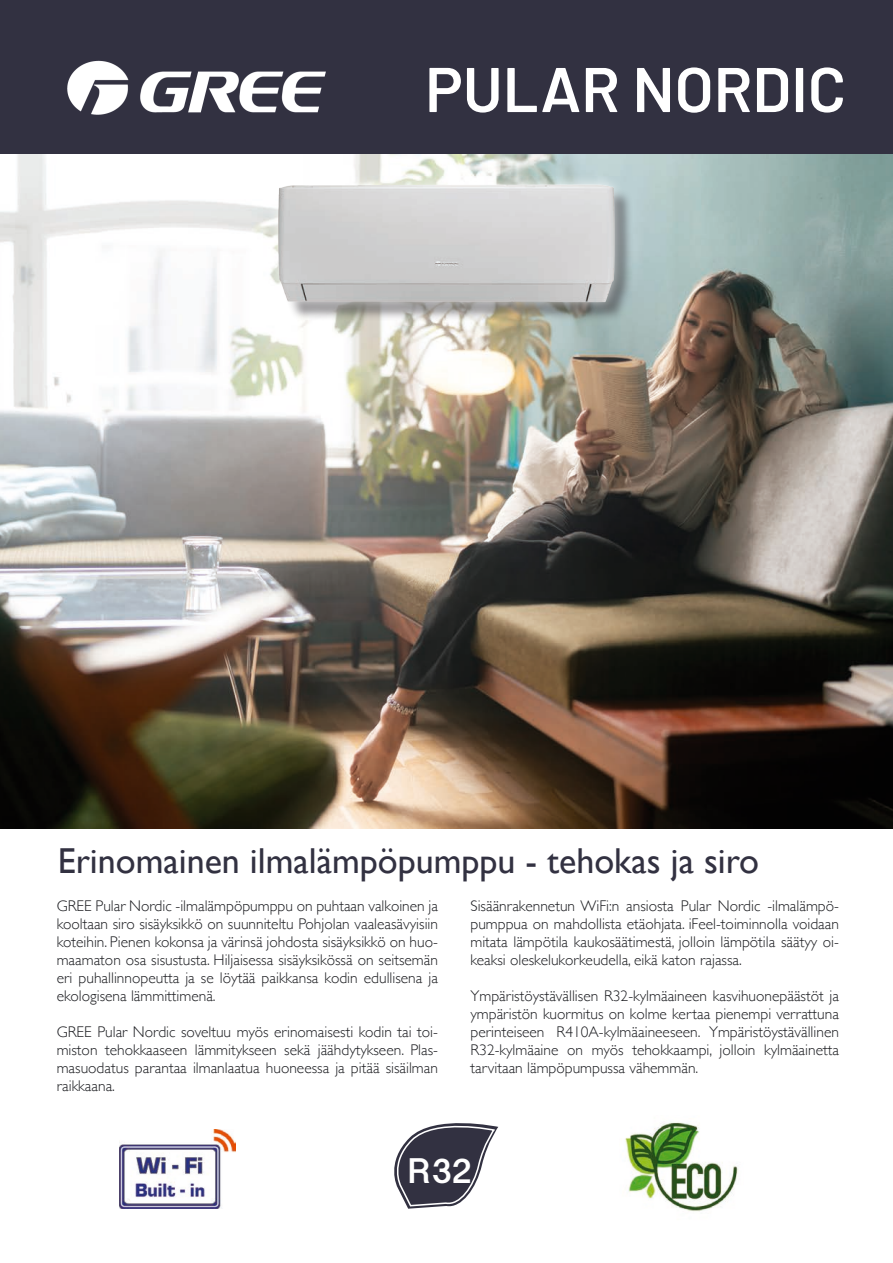
<style>
.page{position:relative;width:893px;height:1263px;background:#fff}
.page>*{position:absolute;margin:0;border:0;box-sizing:border-box;transform-origin:0 0}
.t1{font:600 63px "Barlow";color:#fff}
.t2{font:36px "Gill Sans";color:#323141}
.t3{font:700 33.75px "Telugu Sangam MN";color:#fff}
.t4{font:300 15.45px/18px "Gill Sans";color:#1b1c20;text-align:justify}
</style>
<div class="page">
<img style="left:0;top:153px;width:893px;height:675px">
<img style="left:119px;top:1129px;width:117px;height:80px">
<img style="left:625px;top:1122px;width:113px;height:90px">
<div style="left:0;top:0;width:893px;height:153px;background:#323141"></div>
<img style="left:67px;top:60px;width:259px;height:55px">
<div style="left:267px;top:173px;width:359px;height:140px;background:#fff;opacity:.75"></div>
<img style="left:262px;top:178px;width:369px;height:189px">
<svg style="left:394px;top:1123px;width:104px;height:86px"></svg>
<h1 class="t1" style="left:425px;top:43px;width:422px">PULAR NORDIC</h1>
<h2 class="t2" style="left:58px;top:840px;width:703px">Erinomainen ilmalämpöpumppu - tehokas ja siro</h2>
<p class="t4" style="left:57px;top:896px;width:383px">GREE Pular Nordic -ilmalämpöpumppu on puhtaan valkoinen ja kooltaan siro sisäyksikkö on suunniteltu Pohjolan vaaleasävyisiin koteihin. Pienen kokonsa ja värinsä johdosta sisäyksikkö on huo&shy;maamaton osa sisustusta. Hiljaisessa sisäyksikössä on seitsemän eri puhallinnopeutta ja se löytää paikkansa kodin edullisena ja ekologisena lämmittimenä.</p>
<p class="t4" style="left:57px;top:1022px;width:383px">GREE Pular Nordic soveltuu myös erinomaisesti kodin tai toi&shy;miston tehokkaaseen lämmitykseen sekä jäähdytykseen. Plas&shy;masuodatus parantaa ilmanlaatua huoneessa ja pitää sisäilman raikkaana.</p>
<p class="t4" style="left:470px;top:896px;width:370px">Sisäänrakennetun WiFi:n ansiosta Pular Nordic -ilmalämpö&shy;pumppua on mahdollista etäohjata. iFeel-toiminnolla voidaan mitata lämpötila kaukosäätimestä, jolloin lämpötila säätyy oi&shy;keaksi oleskelukorkeudella, eikä katon rajassa.</p>
<p class="t4" style="left:470px;top:986px;width:370px">Ympäristöystävällisen R32-kylmäaineen kasvihuonepäästöt ja ympäristön kuormitus on kolme kertaa pienempi verrattuna perinteiseen R410A-kylmäaineeseen. Ympäristöystävällinen R32-kylmäaine on myös tehokkaampi, jolloin kylmäainetta tarvitaan lämpöpumpussa vähemmän.</p>
<h3 class="t3" style="left:407px;top:1152px;width:66px">R32</h3>
</div>
